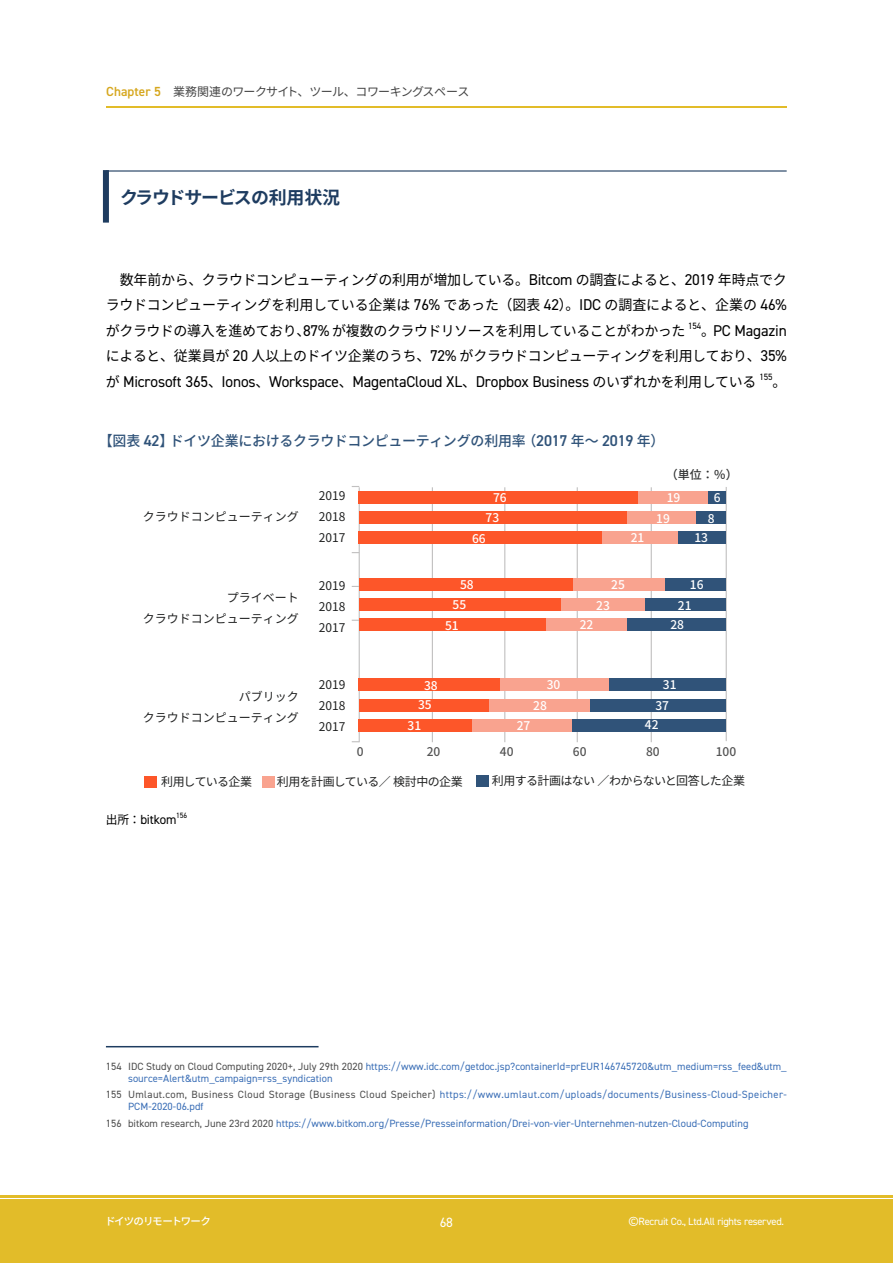
<style>
.page{position:relative;width:893px;height:1263px;background:#fff}
.page>*{position:absolute;margin:0;border:0;box-sizing:border-box;transform-origin:0 0}
.t1{font:700 17.85px "Noto Sans CJ Kjp";letter-spacing:-.065em;color:#1e3c60}
.t2{font:15.75px "DIN2014";letter-spacing:-.01em;color:#000}
.t3{font:14.25px/25.5px "Noto Sans CJ Kjp";letter-spacing:-.02em;color:#000;text-align:justify}
.t4{font:500 14.25px "Noto Sans CJ Kjp";letter-spacing:-.02em;color:#305379}
.t5{font:13.5px "DIN2014";color:#fff}
.t6{font:13.2px "DIN2014";letter-spacing:-.01em;color:#000}
.t7{font:12px/21px "Noto Sans CJ Kjp";color:#202121;text-align:justify}
.t8{font:500 12px/21px "Noto Sans CJ Kjp";color:#fff}
.t9{font:12px "Noto Sans CJ Kjp";letter-spacing:-.055em;color:#444}
.t10{font:12px "Noto Sans CJ Kjp";letter-spacing:-.055em;color:#202121}
.t11{font:12px "Noto Sans CJ Kjp";letter-spacing:-.05em;color:#202121}
.t12{font:500 12px "Noto Sans CJ Kjp";color:#555}
.t13{font:12px "Noto Sans CJ Kjp";letter-spacing:-.06em;color:#202121}
.t14{font:500 12px "Noto Sans CJ Kjp";color:#323333}
.t15{font:10.5px/12px "DIN2014";letter-spacing:.005em;color:#3a6eb6}
.t16{font:10.5px/12px "DIN2014";letter-spacing:.035em;color:#3a6eb6}
.t17{font:10.5px "DIN2014";letter-spacing:-.025em;color:#fff}
.t18{font:500 10.5px "Noto Sans CJ Kjp";letter-spacing:-.095em;color:#fff}
.t19{font:9.15px "DIN2014";letter-spacing:-.02em;color:#000}
.s1{font-family:"DIN2014";font-weight:600;font-size:13.2px;color:#d6a71e}
.s2{font-family:"DIN2014";font-size:15.75px}
.s3{font-family:"Noto Sans CJ Kjp";font-size:14.25px}
.s4{font-family:"DIN2014";font-weight:600;font-size:15.75px}
.s5{font-family:"Noto Sans CJ Kjp";font-size:12px}
.s6{color:#4c4c4c}
</style>
<div class="page">
<div style="left:0;top:1199px;width:893px;height:64px;background:#e2bc29"></div>
<hr style="left:0;top:1195px;width:893px;height:2px;background:#e2bc29">
<hr style="left:106px;top:106px;width:681px;height:2px;background:#e2bc29">
<div style="left:103px;top:170px;width:6px;height:53px;background:#1e3c60"></div>
<hr style="left:106px;top:170px;width:681px;height:2px;background:#1e3c60">
<hr style="left:106px;top:1046px;width:213px;height:1px;background:#1e3c60">
<hr style="left:726px;top:487px;width:1px;height:254px;background:#c1c0c0">
<hr style="left:651px;top:487px;width:1px;height:255px;background:#c1c0c0">
<hr style="left:577px;top:487px;width:1px;height:255px;background:#c1c0c0">
<hr style="left:504px;top:487px;width:1px;height:255px;background:#c1c0c0">
<hr style="left:432px;top:487px;width:1px;height:255px;background:#c1c0c0">
<hr style="left:359px;top:487px;width:1px;height:255px;background:#c1c0c0">
<div style="left:145px;top:776px;width:12px;height:11px;background:#fd5629"></div>
<div style="left:263px;top:776px;width:12px;height:11px;background:#f9a38f"></div>
<div style="left:476px;top:775px;width:12px;height:11px;background:#305379"></div>
<div style="left:359px;top:511px;width:268px;height:13px;background:#fd5629"></div>
<div style="left:359px;top:491px;width:279px;height:13px;background:#fd5629"></div>
<div style="left:638px;top:491px;width:70px;height:13px;background:#f9a38f"></div>
<div style="left:708px;top:491px;width:18px;height:13px;background:#305379"></div>
<div style="left:627px;top:511px;width:69px;height:13px;background:#f9a38f"></div>
<div style="left:696px;top:511px;width:30px;height:13px;background:#305379"></div>
<div style="left:359px;top:532px;width:243px;height:12px;background:#fd5629"></div>
<div style="left:602px;top:532px;width:76px;height:12px;background:#f9a38f"></div>
<div style="left:678px;top:532px;width:48px;height:12px;background:#305379"></div>
<div style="left:359px;top:699px;width:130px;height:12px;background:#fd5629"></div>
<div style="left:359px;top:679px;width:141px;height:12px;background:#fd5629"></div>
<div style="left:500px;top:679px;width:109px;height:12px;background:#f9a38f"></div>
<div style="left:609px;top:679px;width:117px;height:12px;background:#305379"></div>
<div style="left:489px;top:699px;width:101px;height:12px;background:#f9a38f"></div>
<div style="left:590px;top:699px;width:136px;height:12px;background:#305379"></div>
<div style="left:359px;top:719px;width:114px;height:13px;background:#fd5629"></div>
<div style="left:473px;top:719px;width:99px;height:13px;background:#f9a38f"></div>
<div style="left:572px;top:719px;width:154px;height:13px;background:#305379"></div>
<div style="left:359px;top:598px;width:202px;height:13px;background:#fd5629"></div>
<div style="left:359px;top:578px;width:214px;height:13px;background:#fd5629"></div>
<div style="left:573px;top:578px;width:92px;height:13px;background:#f9a38f"></div>
<div style="left:665px;top:578px;width:61px;height:13px;background:#305379"></div>
<div style="left:561px;top:598px;width:84px;height:13px;background:#f9a38f"></div>
<div style="left:645px;top:598px;width:81px;height:13px;background:#305379"></div>
<div style="left:359px;top:619px;width:187px;height:12px;background:#fd5629"></div>
<div style="left:546px;top:619px;width:81px;height:12px;background:#f9a38f"></div>
<div style="left:627px;top:619px;width:99px;height:12px;background:#305379"></div>
<p class="t9" style="left:106px;top:84px;width:365px"><span class="s1">Chapter 5</span> 業務関連のワークサイト、ツール、コワーキングスペース</p>
<h1 class="t1" style="left:120px;top:188px;width:222px">クラウドサービスの利用状況</h1>
<h3 class="t3" style="left:106px;top:267px;width:683px;text-indent:14px">数年前から、クラウドコンピューティングの利用が増加している。<span class="s2">Bitcom</span> の調査によると、<span class="s2">2019</span> 年時点でクラウドコンピューティングを利用している企業は <span class="s2">76%</span> であった（図表 <span class="s2">42</span>）。<span class="s2">IDC</span> の調査によると、企業の <span class="s2">46%</span>がクラウドの導入を進めており、<span class="s2">87%</span> が複数のクラウドリソースを利用していることがわかった</h3>
<p class="t19" style="left:688px;top:320px;width:15px">154</p>
<h2 class="t2" style="left:701px;top:320px;width:87px"><span class="s3">。</span>PC Magazin</h2>
<h3 class="t3" style="left:106px;top:343px;width:682px">によると、従業員が <span class="s2">20</span> 人以上のドイツ企業のうち、<span class="s2">72%</span> がクラウドコンピューティングを利用しており、<span class="s2">35%</span></h3>
<h2 class="t2" style="left:106px;top:371px;width:652px"><span class="s3">が</span> Microsoft 365<span class="s3">、</span>Ionos<span class="s3">、</span>Workspace<span class="s3">、</span>MagentaCloud XL<span class="s3">、</span>Dropbox Business <span class="s3">のいずれかを利用している</span></h2>
<p class="t19" style="left:759px;top:371px;width:15px">155</p>
<h3 class="t3" style="left:772px;top:369px;width:15px">。</h3>
<h3 class="t4" style="left:99px;top:433px;width:567px">【図表 <span class="s4">42</span>】ドイツ企業におけるクラウドコンピューティングの利用率（<span class="s4">2017</span> 年～ <span class="s4">2019</span> 年）</h3>
<p class="t14" style="left:666px;top:468px;width:73px">（単位：％）</p>
<p class="t7" style="left:143px;top:507px;width:157px">クラウドコンピューティング</p>
<p class="t7" style="left:143px;top:588px;width:157px;text-align:right">プライベート<br>クラウドコンピューティング</p>
<p class="t7" style="left:143px;top:687px;width:157px;text-align:right">パブリック<br>クラウドコンピューティング</p>
<p class="t7" style="left:319px;top:486px;width:28px">2019<br>2018<br>2017</p>
<p class="t7" style="left:319px;top:576px;width:28px">2019<br>2018<br>2017</p>
<p class="t8" style="left:493px;top:488px;width:15px">76</p>
<p class="t8" style="left:656px;top:487px;width:26px;text-indent:10px">19<br>19</p>
<p class="t8" style="left:486px;top:507px;width:15px">73</p>
<p class="t8" style="left:472px;top:528px;width:15px">66</p>
<p class="t8" style="left:631px;top:528px;width:15px">21</p>
<p class="t8" style="left:708px;top:487px;width:14px;text-align:center">6<br>8</p>
<p class="t8" style="left:694px;top:527px;width:15px">13</p>
<p class="t8" style="left:460px;top:575px;width:15px">58</p>
<p class="t8" style="left:611px;top:574px;width:15px">25</p>
<p class="t8" style="left:596px;top:595px;width:15px">23</p>
<p class="t8" style="left:453px;top:594px;width:15px">55</p>
<p class="t8" style="left:445px;top:615px;width:15px">51</p>
<p class="t8" style="left:580px;top:615px;width:15px">22</p>
<p class="t8" style="left:678px;top:574px;width:27px;text-indent:12px">16<br>21</p>
<p class="t8" style="left:670px;top:614px;width:15px">28</p>
<p class="t7" style="left:319px;top:675px;width:28px">2019<br>2018<br>2017</p>
<p class="t8" style="left:424px;top:675px;width:15px">38</p>
<p class="t8" style="left:533px;top:675px;width:29px;text-indent:13px">30<br>28</p>
<p class="t8" style="left:418px;top:695px;width:15px">35</p>
<p class="t8" style="left:408px;top:716px;width:15px">31</p>
<p class="t8" style="left:517px;top:715px;width:15px">27</p>
<p class="t8" style="left:655px;top:675px;width:23px;text-indent:8px">31<br>37</p>
<p class="t8" style="left:645px;top:715px;width:15px">42</p>
<p class="t12" style="left:357px;top:744px;width:8px">0</p>
<p class="t12" style="left:427px;top:744px;width:15px">20</p>
<p class="t12" style="left:500px;top:744px;width:15px">40</p>
<p class="t12" style="left:573px;top:744px;width:15px">60</p>
<p class="t12" style="left:646px;top:744px;width:15px">80</p>
<p class="t12" style="left:716px;top:744px;width:22px">100</p>
<p class="t13" style="left:161px;top:774px;width:93px">利用している企業</p>
<p class="t11" style="left:277px;top:774px;width:188px">利用を計画している／ 検討中の企業</p>
<p class="t10" style="left:492px;top:774px;width:255px">利用する計画はない ／わからないと回答した企業</p>
<p class="t6" style="left:106px;top:811px;width:83px"><span class="s5">出所：</span>bitkom<sup>156</sup></p>
<p class="t15" style="left:128px;top:1060px;width:660px;text-indent:-22px"><span class="s6">154 IDC Study on Cloud Computing 2020+, July 29th 2020</span> https://www.idc.com/getdoc.jsp?containerId=prEUR146745720&amp;utm_medium=rss_feed&amp;utm_ source=Alert&amp;utm_campaign=rss_syndication</p>
<p class="t16" style="left:128px;top:1089px;width:660px;text-indent:-22px"><span class="s6">155 Umlaut.com, Business Cloud Storage (Business Cloud Speicher)</span> https://www.umlaut.com/uploads/documents/Business-Cloud-Speicher-<br>PCM-2020-06.pdf</p>
<p class="t15" style="left:106px;top:1117px;width:644px"><span class="s6">156 bitkom research, June 23rd 2020</span> https://www.bitkom.org/Presse/Presseinformation/Drei-von-vier-Unternehmen-nutzen-Cloud-Computing</p>
<p class="t18" style="left:105px;top:1216px;width:107px">ドイツのリモートワーク</p>
<p class="t5" style="left:440px;top:1214px;width:15px">68</p>
<p class="t17" style="left:628px;top:1215px;width:157px">©Recruit Co., Ltd.All rights reserved.</p>
</div>
